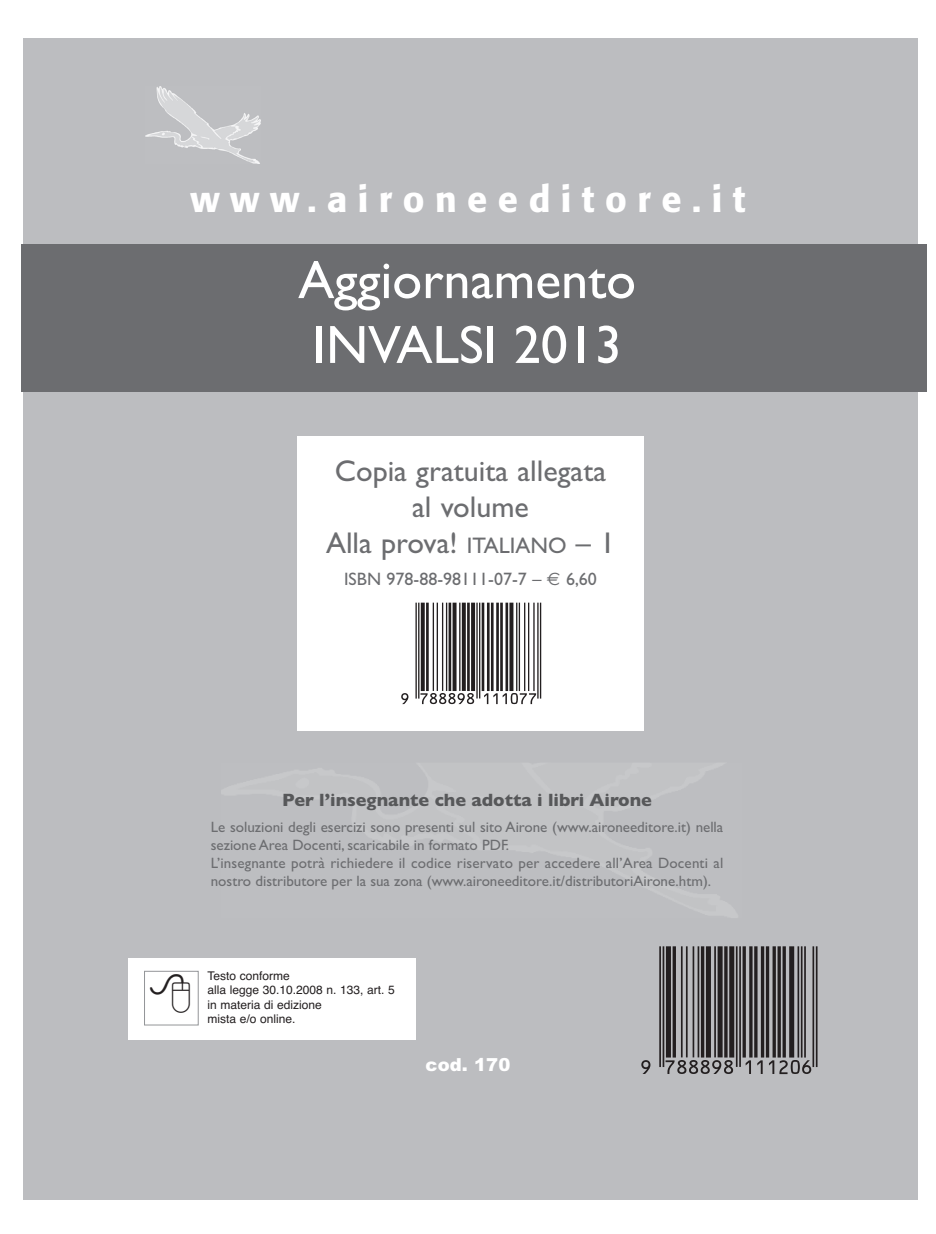
<style>
.page{position:relative;width:936px;height:1234px;background:#fff}
.page>*{position:absolute;margin:0;border:0;box-sizing:border-box;transform-origin:0 0}
.t1{font:128.4px "Ean P72";color:#231f20}
.t2{font:102px "Ean P72";color:#231f20}
.t3{font:54px/64.8px "Gill Sans";color:#fff}
.t4{font:500 36px "Formata";letter-spacing:.29em;color:#fff}
.t5{font:30px/36px "Gill Sans";color:#6c6d70;text-align:center}
.t6{font:700 18px "Gill Sans";color:#57585a}
.t7{font:18px "Gill Sans";color:#6c6d70}
.t8{font:900 18px "Arial";color:#fff}
.t9{font:15px/18px "Gill Sans";color:#6c6d70}
.t10{font:12px/14.4px "Helvetica";color:#231f20}
.s1{font-size:22.5px}
.s2{font-family:"Euro Sans"}
</style>
<div class="page">
<div style="left:23px;top:38px;width:894px;height:1161px;background:#bcbdc0"></div>
<div style="left:297px;top:436px;width:347px;height:294px;background:#fff"></div>
<img style="left:146px;top:87px;width:114px;height:76px">
<img style="left:221px;top:763px;width:517px;height:155px">
<div style="left:21px;top:244px;width:905px;height:147px;background:#6c6d70"></div>
<div style="left:128px;top:958px;width:287px;height:81px;background:#fff"></div>
<div style="left:144px;top:970px;width:54px;height:55px;border:1px solid #939598"></div>
<h3 class="t4" style="left:190px;top:184px;width:556px">www.aironeeditore.it</h3>
<h3 class="t3" style="left:298px;top:253px;width:339px">Aggiornamento<br>INVALSI 2013</h3>
<h3 class="t5" style="left:326px;top:456px;width:290px">Copia gratuita allegata al volume<br>Alla prova! <span class="s1">ITALIANO</span> – 1</h3>
<p class="t7" style="left:344px;top:572px;width:254px">ISBN 978-88-98111-07-7 – <span class="s2">€</span> 6,60</p>
<h2 class="t2" style="left:386px;top:568px;width:156px">,!7II8J8-BBBAHH!</h2>
<p class="t6" style="left:282px;top:793px;width:371px">Per l’insegnante che adotta i libri Airone</p>
<p class="t9" style="left:211px;top:819px;width:514px">Le soluzioni degli esercizi sono presenti sul sito Airone (www.aironeeditore.it) nella sezione Area Docenti, scaricabile in formato PDF.<br>L’insegnante potrà richiedere il codice riservato per accedere all’Area Docenti al nostro distributore per la sua zona (www.aironeeditore.it/distributoriAirone.htm).</p>
<p class="t10" style="left:207px;top:969px;width:189px">Testo conforme<br>alla legge 30.10.2008 n. 133, art. 5 in materia di edizione<br>mista e/o online.</p>
<p class="t8" style="left:425px;top:1054px;width:86px">cod. 170</p>
<h1 class="t1" style="left:622px;top:903px;width:196px">,!7II8J8-BBBCAG!</h1>
</div>
